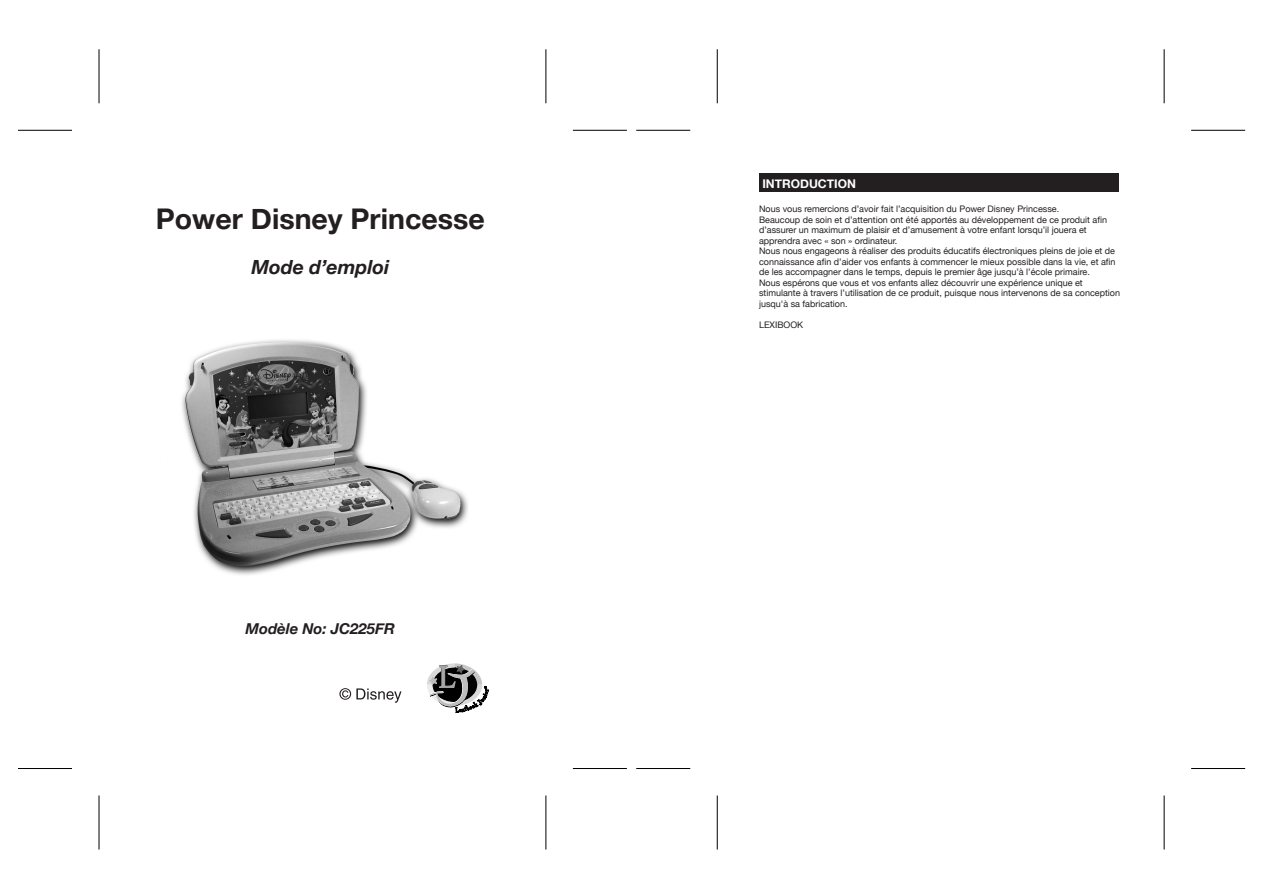
<style>
.page{position:relative;width:1263px;height:893px;background:#fff}
.page>*{position:absolute;margin:0;border:0;box-sizing:border-box;transform-origin:0 0}
.t1{font:700 28.5px "Helvetica Neue";color:#231f20}
.t2{font:italic 700 19.5px "Helvetica Neue";color:#231f20}
.t3{font:italic 700 15px "Helvetica Neue";color:#231f20}
.t4{font:700 12px "Helvetica Neue";color:#fff}
.t5{font:9px/10.5px "Helvetica Neue";color:#231f20}
</style>
<div class="page">
<div style="left:760px;top:173px;width:359px;height:19px;background:#231f20"></div>
<hr style="left:99px;top:49px;width:1px;height:54px;background:#000">
<hr style="left:18px;top:130px;width:54px;height:1px;background:#000">
<hr style="left:18px;top:768px;width:54px;height:1px;background:#000">
<hr style="left:99px;top:795px;width:1px;height:54px;background:#000">
<hr style="left:546px;top:49px;width:1px;height:54px;background:#000">
<hr style="left:573px;top:130px;width:54px;height:1px;background:#000">
<hr style="left:573px;top:768px;width:54px;height:1px;background:#000">
<hr style="left:546px;top:795px;width:1px;height:54px;background:#000">
<hr style="left:717px;top:49px;width:1px;height:54px;background:#000">
<hr style="left:636px;top:130px;width:54px;height:1px;background:#000">
<hr style="left:636px;top:768px;width:54px;height:1px;background:#000">
<hr style="left:717px;top:795px;width:1px;height:54px;background:#000">
<hr style="left:1164px;top:49px;width:1px;height:54px;background:#000">
<hr style="left:1191px;top:130px;width:54px;height:1px;background:#000">
<hr style="left:1191px;top:768px;width:54px;height:1px;background:#000">
<hr style="left:1164px;top:795px;width:1px;height:54px;background:#000">
<svg style="left:427px;top:663px;width:62px;height:51px"></svg>
<img style="left:182px;top:340px;width:286px;height:235px">
<svg style="left:339px;top:688px;width:62px;height:15px"></svg>
<p class="t1" style="left:156px;top:201px;width:330px">Power Disney Princesse</p>
<p class="t2" style="left:251px;top:255px;width:139px">Mode d’emploi</p>
<p class="t3" style="left:246px;top:619px;width:151px">Modèle No: JC225FR</p>
<p class="t4" style="left:762px;top:176px;width:95px">INTRODUCTION</p>
<p class="t5" style="left:759px;top:204px;width:362px">Nous vous remercions d’avoir fait l’acquisition du Power Disney Princesse.<br>Beaucoup de soin et d’attention ont été apportés au développement de ce produit afin d’assurer un maximum de plaisir et d’amusement à votre enfant lorsqu’il jouera et apprendra avec « son » ordinateur.<br>Nous nous engageons à réaliser des produits éducatifs électroniques pleins de joie et de connaissance afin d’aider vos enfants à commencer le mieux possible dans la vie, et afin de les accompagner dans le temps, depuis le premier âge jusqu’à l’école primaire.<br>Nous espérons que vous et vos enfants allez découvrir une expérience unique et stimulante à travers l’utilisation de ce produit, puisque nous intervenons de sa conception jusqu'à sa fabrication.</p>
<p class="t5" style="left:759px;top:319px;width:46px">LEXIBOOK</p>
</div>
